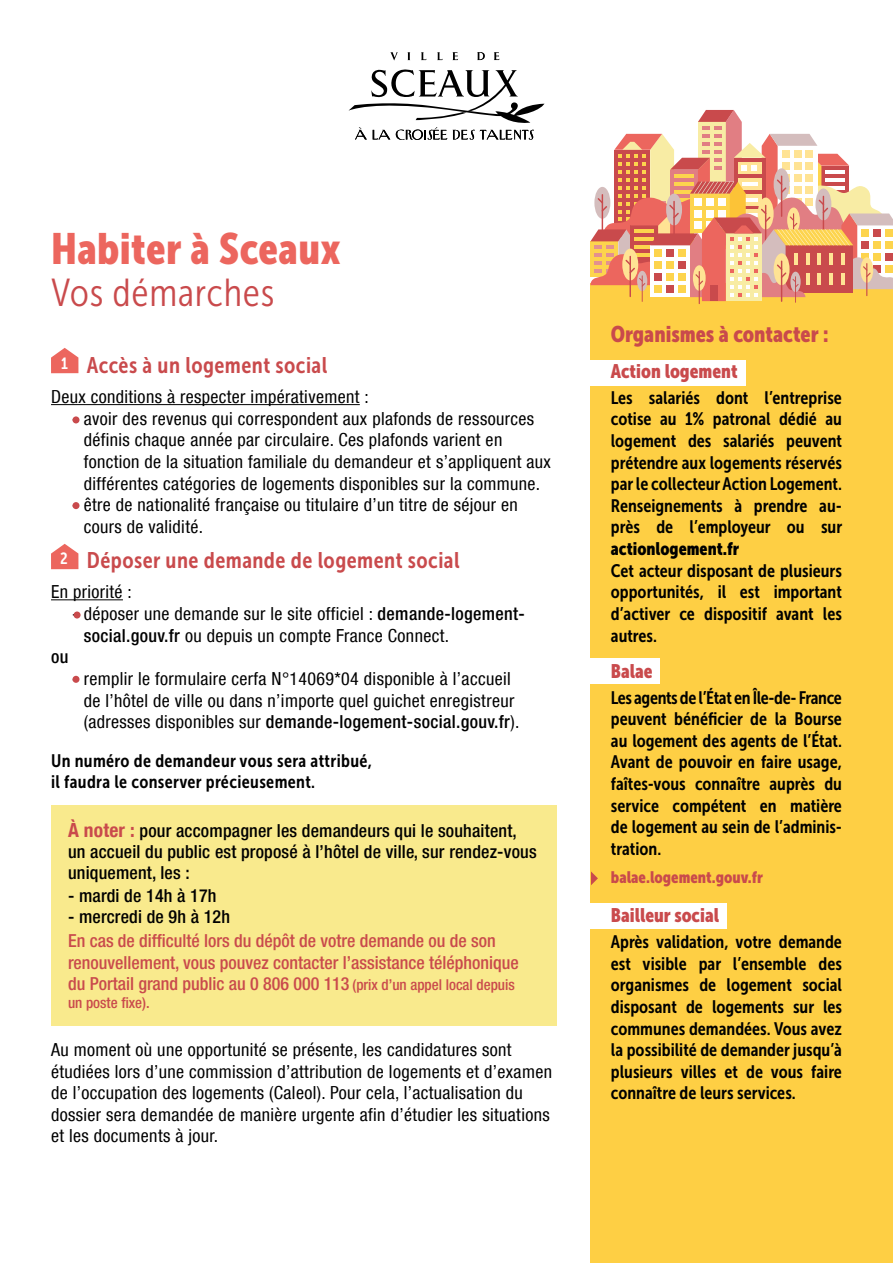
<style>
.page{position:relative;width:893px;height:1263px;background:#fff}
.page>*{position:absolute;margin:0;border:0;box-sizing:border-box;transform-origin:0 0}
.t1{font:43.5px "Museo Sans Cond 900";letter-spacing:.01em;color:#ec665e}
.t2{font:39px "Museo Sans Cond 300";letter-spacing:.02em;color:#c94a4c}
.t3{font:22.5px "Museo Sans Cond 700";letter-spacing:.02em;color:#c94a4c}
.t4{font:22.5px "Museo Sans Cond 900";color:#c94a4c}
.t5{font:19.5px "Museo Sans Cond 900";color:#c94a4c}
.t6{font:condensed 18px/21.6px "Helvetica Neue LT Com";letter-spacing:.02em;color:#000}
.t7{font:18px/21.6px "Museo Sans Cond 700";color:#000;text-align:justify}
.t8{font:500 condensed 18px/21.6px "Helvetica Neue LT Com";color:#c94a4c}
.t9{font:500 condensed 18px/21px "Helvetica Neue LT Com";letter-spacing:.01em;color:#000}
.t10{font:18px/21.6px "Museo Sans Cond 700";letter-spacing:.02em;color:#000}
.t11{font:16.5px "Museo Sans Cond 900";color:#c94a4c}
.t12{font:16.2px "Museo Sans Cond 700";color:#fff}
.t13{font:500 condensed 15px "Helvetica Neue LT Com";color:#c94a4c}
.s1{font-weight:500}
.s2{font-weight:700;font-size:19.5px;color:#c94a4c}
.s3{font-size:15px}
.s4{font-family:"Museo Sans Cond 900"}
</style>
<div class="page">
<div style="left:590px;top:284px;width:303px;height:979px;background:#fecf44"></div>
<div style="left:572px;top:903px;width:154px;height:25px;background:#fff"></div>
<div style="left:572px;top:658px;width:88px;height:26px;background:#fff"></div>
<div style="left:572px;top:360px;width:174px;height:26px;background:#fff"></div>
<svg style="left:390px;top:52px;width:8px;height:9px"></svg>
<svg style="left:407px;top:52px;width:3px;height:8px"></svg>
<svg style="left:421px;top:52px;width:6px;height:8px"></svg>
<svg style="left:452px;top:52px;width:6px;height:8px"></svg>
<svg style="left:437px;top:52px;width:6px;height:8px"></svg>
<svg style="left:494px;top:52px;width:6px;height:8px"></svg>
<svg style="left:477px;top:52px;width:8px;height:8px"></svg>
<svg style="left:348px;top:70px;width:196px;height:70px"></svg>
<hr style="left:51px;top:404px;width:309px;height:1px;background:#000">
<hr style="left:51px;top:599px;width:72px;height:1px;background:#000">
<div style="left:72px;top:416px;width:8px;height:7px;background:#c94a4c;border-radius:50%"></div>
<div style="left:72px;top:502px;width:8px;height:7px;background:#c94a4c;border-radius:50%"></div>
<div style="left:74px;top:611px;width:7px;height:7px;background:#c94a4c;border-radius:50%"></div>
<div style="left:72px;top:676px;width:8px;height:7px;background:#c94a4c;border-radius:50%"></div>
<svg style="left:51px;top:348px;width:27px;height:25px"></svg>
<svg style="left:51px;top:544px;width:27px;height:25px"></svg>
<hr style="left:699px;top:271px;width:1px;height:33px;background:#c94a4c">
<svg style="left:590px;top:110px;width:303px;height:193px"></svg>
<div style="left:51px;top:806px;width:505px;height:220px;background:#f9ea8d"></div>
<svg style="left:591px;top:871px;width:7px;height:14px"></svg>
<p class="t1" style="left:51px;top:224px;width:291px">Habiter à Sceaux</p>
<p class="t2" style="left:51px;top:272px;width:225px">Vos démarches</p>
<p class="t12" style="left:61px;top:354px;width:8px">1</p>
<p class="t3" style="left:87px;top:353px;width:242px">Accès à un logement social</p>
<p class="t6" style="left:51px;top:386px;width:319px">Deux conditions à respecter impérativement :</p>
<p class="t6" style="left:84px;top:407px;width:469px;text-indent:-11px">- avoir des revenus qui correspondent aux plafonds de ressources définis chaque année par circulaire. Ces plafonds varient en fonction de la situation familiale du demandeur et s’appliquent aux différentes catégories de logements disponibles sur la commune.</p>
<p class="t6" style="left:84px;top:494px;width:436px;text-indent:-11px">- être de nationalité française ou titulaire d’un titre de séjour en cours de validité.</p>
<p class="t3" style="left:87px;top:548px;width:374px">Déposer une demande de logement social</p>
<p class="t6" style="left:51px;top:581px;width:82px">En priorité :</p>
<p class="t6" style="left:84px;top:603px;width:443px;text-indent:-11px">- déposer une demande sur le site officiel : <span class="s1">demande-logement&shy;social.gouv.fr</span> ou depuis un compte France Connect.</p>
<p class="t9" style="left:51px;top:646px;width:19px">ou</p>
<p class="t6" style="left:84px;top:667px;width:437px;text-indent:-11px">- remplir le formulaire cerfa N°14069*04 disponible à l’accueil de l’hôtel de ville ou dans n’importe quel guichet enregistreur (adresses disponibles sur <span class="s1">demande-logement-social.gouv.fr</span>).</p>
<p class="t10" style="left:51px;top:750px;width:323px">Un numéro de demandeur vous sera attribué, il faudra le conserver précieusement.</p>
<p class="t12" style="left:60px;top:550px;width:9px">2</p>
<p class="t9" style="left:68px;top:820px;width:470px"><span class="s2">À noter :</span> pour accompagner les demandeurs qui le souhaitent, un accueil du public est proposé à l’hôtel de ville, sur rendez-vous uniquement, les :</p>
<p class="t9" style="left:68px;top:885px;width:150px">- mardi de 14h à 17h</p>
<p class="t9" style="left:68px;top:906px;width:164px">- mercredi de 9h à 12h</p>
<p class="t8" style="left:68px;top:930px;width:452px">En cas de difficulté lors du dépôt de votre demande ou de son renouvellement, vous pouvez contacter l’assistance téléphonique du Portail grand public au 0 806 000 113 <span class="s3">(prix d’un appel local depuis</span></p>
<p class="t13" style="left:68px;top:994px;width:83px">un poste fixe).</p>
<p class="t6" style="left:51px;top:1039px;width:502px">Au moment où une opportunité se présente, les candidatures sont étudiées lors d’une commission d’attribution de logements et d’examen de l’occupation des logements (Caleol). Pour cela, l’actualisation du dossier sera demandée de manière urgente afin d’étudier les situations et les documents à jour.</p>
<p class="t4" style="left:611px;top:321px;width:219px">Organismes à contacter :</p>
<p class="t5" style="left:611px;top:360px;width:128px">Action logement</p>
<p class="t7" style="left:611px;top:387px;width:233px">Les salariés dont l’entreprise cotise au 1% patronal dédié au logement des salariés peuvent prétendre aux logements réservés par le collecteur Action Logement.</p>
<p class="t7" style="left:611px;top:495px;width:233px">Renseignements à prendre au&shy;près de l’employeur ou sur <span class="s4">actionlogement.fr</span></p>
<p class="t7" style="left:611px;top:560px;width:233px">Cet acteur disposant de plusieurs opportunités, il est important d’activer ce dispositif avant les autres.</p>
<p class="t5" style="left:611px;top:660px;width:43px">Balae</p>
<p class="t7" style="left:611px;top:686px;width:233px">Les agents de l’État en Île-de- France peuvent bénéficier de la Bourse au logement des agents de l’État.<br>Avant de pouvoir en faire usage, faîtes-vous connaître auprès du service compétent en matière de logement au sein de l’adminis&shy;tration.</p>
<p class="t11" style="left:611px;top:868px;width:154px">balae.logement.gouv.fr</p>
<p class="t5" style="left:611px;top:904px;width:110px">Bailleur social</p>
<p class="t7" style="left:611px;top:931px;width:233px">Après validation, votre demande est visible par l’ensemble des organismes de logement social disposant de logements sur les communes demandées. Vous avez la possibilité de demander jusqu’à plusieurs villes et de vous faire connaître de leurs services.</p>
</div>
